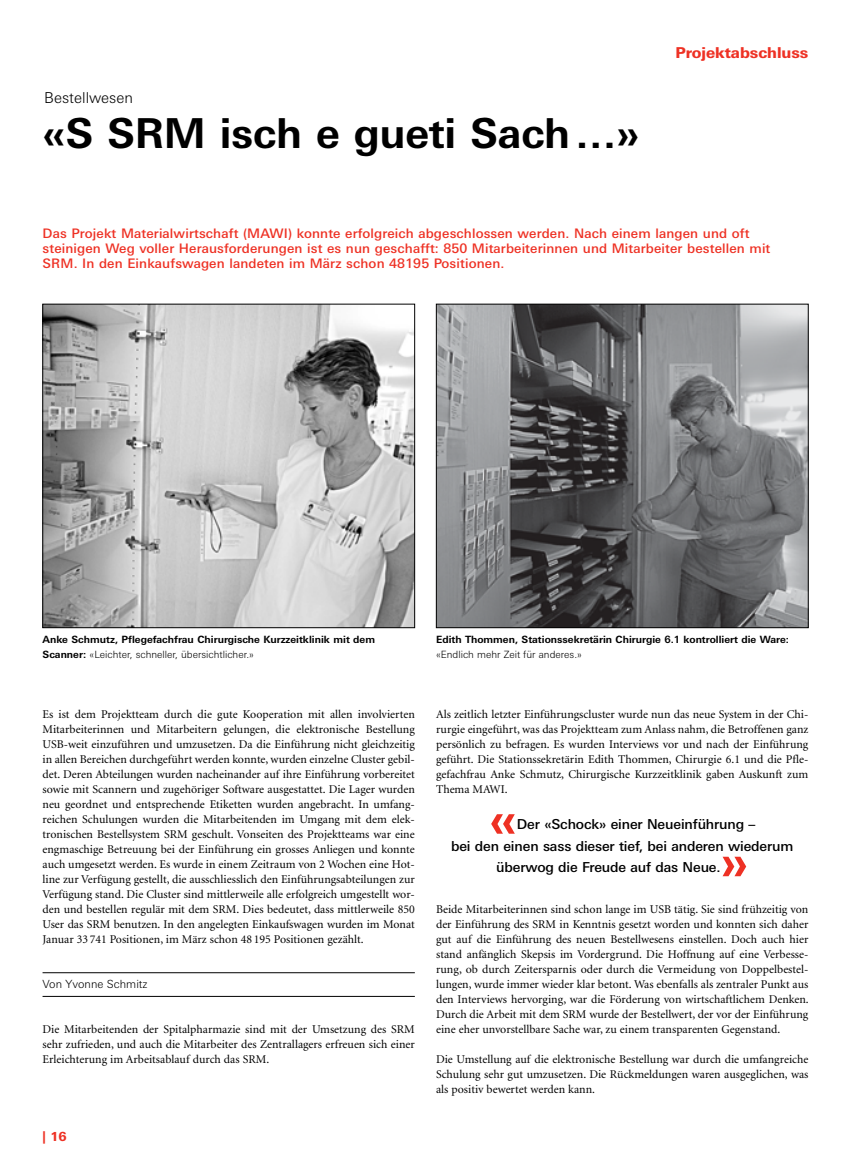
<style>
.page{position:relative;width:851px;height:1170px;background:#fff}
.page>*{position:absolute;margin:0;border:0;box-sizing:border-box;transform-origin:0 0}
.t1{font:700 50px "Linotype Univers Basic";color:#ee3124}
.t2{font:700 41.25px "Linotype Univers Basic";letter-spacing:-.005em;color:#000}
.t3{font:800 15px "Linotype Univers Basic";color:#ee3124}
.t4{font:300 15px "Linotype Univers Basic";color:#000}
.t5{font:500 13.75px "Linotype Univers Basic";letter-spacing:-.01em;color:#000}
.t6{font:500 13.12px/15px "Linotype Univers Basic";letter-spacing:.01em;color:#ee3124}
.t7{font:800 12.5px "Linotype Univers Basic";color:#ee3124}
.t8{font:11.88px/15px "Minion";color:#000;text-align:justify}
.t9{font:300 11.25px "Linotype Univers Basic";color:#000}
.t10{font:700 10px/15px "Linotype Univers Basic";color:#000}
.t11{font:300 10px "Linotype Univers Basic";color:#000}
.s1{font-weight:300}
</style>
<div class="page">
<hr style="left:43px;top:972px;width:372px;height:1px;background:#000">
<hr style="left:43px;top:995px;width:372px;height:1px;background:#000">
<img style="left:45px;top:306px;width:368px;height:320px">
<div style="left:43px;top:304px;width:372px;height:324px;border:1px solid #000"></div>
<img style="left:438px;top:306px;width:368px;height:320px">
<div style="left:436px;top:304px;width:372px;height:324px;border:1px solid #000"></div>
<p class="t4" style="left:44px;top:88px;width:90px">Bestellwesen</p>
<h2 class="t2" style="left:43px;top:108px;width:598px">«S SRM isch e gueti Sach…»</h2>
<p class="t3" style="left:675px;top:43px;width:134px">Projektabschluss</p>
<p class="t6" style="left:43px;top:225px;width:729px">Das Projekt Materialwirtschaft (MAWI) konnte erfolgreich abgeschlossen werden. Nach einem langen und oft steinigen Weg voller Herausforderungen ist es nun geschafft: 850 Mitarbeiterinnen und Mitarbeiter bestellen mit<br>SRM. In den Einkaufswagen landeten im März schon 48195 Positionen.</p>
<p class="t10" style="left:43px;top:631px;width:334px">Anke Schmutz, Pflegefachfrau Chirurgische Kurzzeitklinik mit dem<br>Scanner: <span class="s1">«Leichter, schneller, übersichtlicher.»</span></p>
<p class="t10" style="left:436px;top:631px;width:354px">Edith Thommen, Stationssekretärin Chirurgie 6.1 kontrolliert die Ware:</p>
<p class="t11" style="left:436px;top:648px;width:147px">«Endlich mehr Zeit für anderes.»</p>
<p class="t8" style="left:43px;top:707px;width:374px">Es ist dem Projektteam durch die gute Kooperation mit allen involvierten Mitarbeiterinnen und Mitarbeitern gelungen, die elektronische Bestellung USB-weit einzuführen und umzusetzen. Da die Einführung nicht gleichzeitig in allen Bereichen durchgeführt werden konnte, wurden einzelne Cluster gebil&shy;det. Deren Abteilungen wurden nacheinander auf ihre Einführung vorbereitet sowie mit Scannern und zugehöriger Software ausgestattet. Die Lager wurden neu geordnet und entsprechende Etiketten wurden angebracht. In umfang&shy;reichen Schulungen wurden die Mitarbeitenden im Umgang mit dem elek&shy;tronischen Bestellsystem SRM geschult. Vonseiten des Projektteams war eine engmaschige Betreuung bei der Einführung ein grosses Anliegen und konnte auch umgesetzt werden. Es wurde in einem Zeitraum von 2 Wochen eine Hot&shy;line zur Verfügung gestellt, die ausschliesslich den Einführungsabteilungen zur Verfügung stand. Die Cluster sind mittlerweile alle erfolgreich umgestellt wor&shy;den und bestellen regulär mit dem SRM. Dies bedeutet, dass mittlerweile 850<br>User das SRM benutzen. In den angelegten Einkaufswagen wurden im Monat Januar 33 741 Positionen, im März schon 48 195 Positionen gezählt.</p>
<p class="t9" style="left:43px;top:977px;width:106px">Von Yvonne Schmitz</p>
<p class="t8" style="left:43px;top:1022px;width:374px">Die Mitarbeitenden der Spitalpharmazie sind mit der Umsetzung des SRM sehr zufrieden, und auch die Mitarbeiter des Zentrallagers erfreuen sich einer Erleichterung im Arbeitsablauf durch das SRM.</p>
<p class="t7" style="left:43px;top:1128px;width:26px">| 16</p>
<p class="t8" style="left:436px;top:707px;width:374px">Als zeitlich letzter Einführungscluster wurde nun das neue System in der Chi&shy;rurgie eingeführt, was das Projektteam zum Anlass nahm, die Betroffenen ganz persönlich zu befragen. Es wurden Interviews vor und nach der Einführung geführt. Die Stationssekretärin Edith Thommen, Chirurgie 6.1 und die Pfle&shy;gefachfrau Anke Schmutz, Chirurgische Kurzzeitklinik gaben Auskunft zum Thema MAWI.</p>
<h1 class="t1" style="left:489px;top:788px;width:29px">«</h1>
<p class="t5" style="left:517px;top:816px;width:240px">Der «Schock» einer Neueinführung –</p>
<p class="t5" style="left:451px;top:837px;width:344px">bei den einen sass dieser tief, bei anderen wiederum</p>
<p class="t5" style="left:496px;top:858px;width:226px">überwog die Freude auf das Neue.</p>
<h1 class="t1" style="left:720px;top:831px;width:29px">»</h1>
<p class="t8" style="left:436px;top:902px;width:374px">Beide Mitarbeiterinnen sind schon lange im USB tätig. Sie sind frühzeitig von der Einführung des SRM in Kenntnis gesetzt worden und konnten sich daher gut auf die Einführung des neuen Bestellwesens einstellen. Doch auch hier stand anfänglich Skepsis im Vordergrund. Die Hoffnung auf eine Verbesse&shy;rung, ob durch Zeitersparnis oder durch die Vermeidung von Doppelbestel&shy;lungen, wurde immer wieder klar betont. Was ebenfalls als zentraler Punkt aus den Interviews hervorging, war die Förderung von wirtschaftlichem Denken.<br>Durch die Arbeit mit dem SRM wurde der Bestellwert, der vor der Einführung eine eher unvorstellbare Sache war, zu einem transparenten Gegenstand.</p>
<p class="t8" style="left:436px;top:1052px;width:374px">Die Umstellung auf die elektronische Bestellung war durch die umfangreiche Schulung sehr gut umzusetzen. Die Rückmeldungen waren ausgeglichen, was als positiv bewertet werden kann.</p>
</div>
